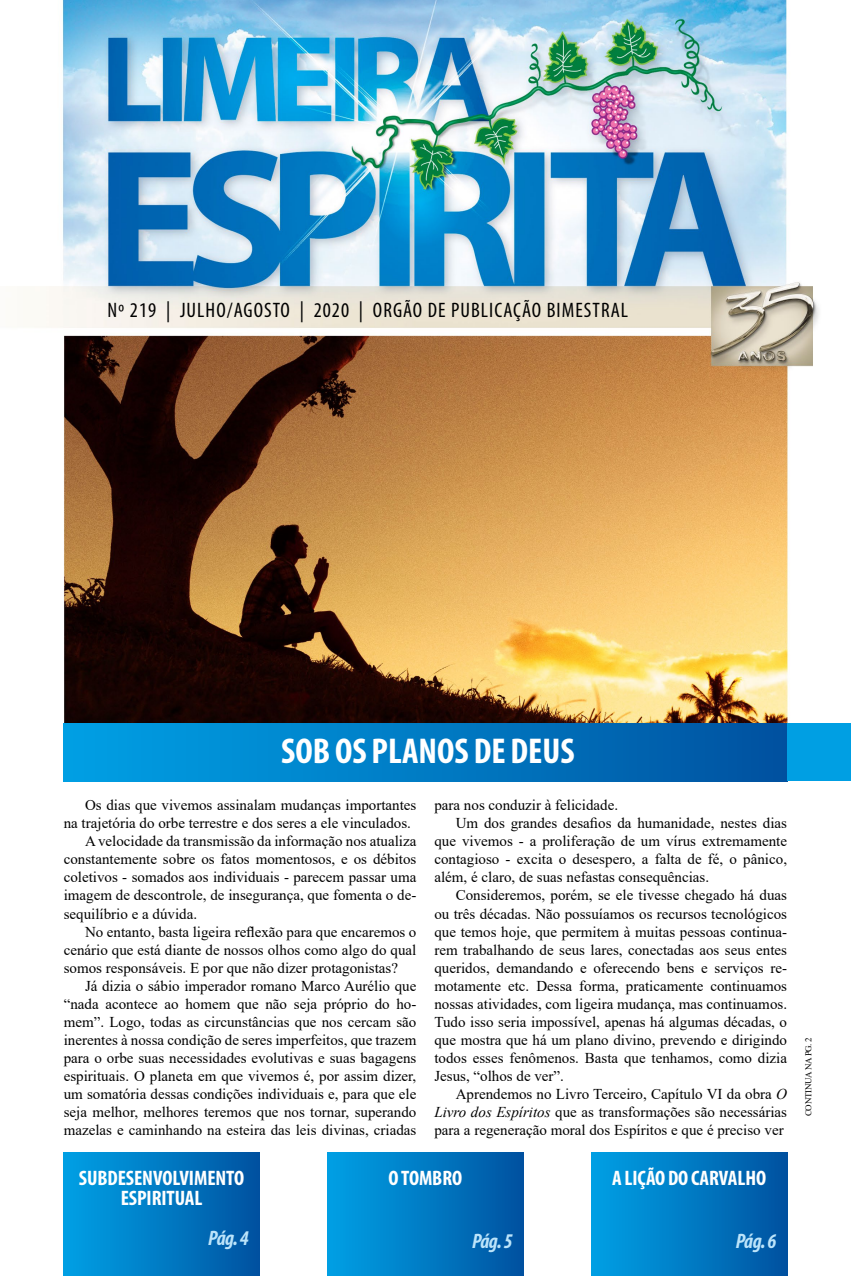
<style>
.page{position:relative;width:851px;height:1276px;background:#fff}
.page>*{position:absolute;margin:0;border:0;box-sizing:border-box;transform-origin:0 0}
.t1{font:700 condensed 36px "Myriad Pro";color:#fff}
.t2{font:700 condensed 21px/19.5px "Myriad Pro";letter-spacing:-.005em;color:#fff;text-align:center}
.t3{font:condensed 21px "Myriad Pro";letter-spacing:.05em;color:#000}
.t4{font:italic 700 condensed 21px "Myriad Pro";letter-spacing:-.035em;color:#bce4fa}
.t5{font:15px "Times New Roman";color:#000}
.t6{font:9px "Times New Roman";letter-spacing:-.035em;color:#000}
.s1{font-style:italic}
</style>
<div class="page">
<img style="left:34px;top:0;width:785px;height:782px">
<div style="left:64px;top:1152px;width:195px;height:124px;background:linear-gradient(to right,#00a1e6,#0053a1)"></div>
<div style="left:327px;top:1152px;width:196px;height:124px;background:linear-gradient(to right,#00a2e6,#0053a1)"></div>
<div style="left:591px;top:1152px;width:196px;height:124px;background:linear-gradient(to right,#00a2e6,#0053a1)"></div>
<div style="left:64px;top:723px;width:723px;height:58px;background:linear-gradient(to right,#00a1e6,#0052a1)"></div>
<div style="left:787px;top:723px;width:63px;height:58px;background:#009fe3"></div>
<h2 class="t3" style="left:107px;top:297px;width:522px">Nº 219 | JULHO/AGOSTO | 2020 | ORGÃO DE PUBLICAÇÃO BIMESTRAL</h2>
<h1 class="t1" style="left:281px;top:728px;width:295px">SOB OS PLANOS DE DEUS</h1>
<p class="t5" style="left:85px;top:795px;width:333px">Os dias que vivemos assinalam mudanças importantes</p>
<p class="t5" style="left:64px;top:813px;width:348px">na trajetória do orbe terrestre e dos seres a ele vinculados.</p>
<p class="t5" style="left:85px;top:831px;width:333px">A velocidade da transmissão da informação nos atualiza</p>
<p class="t5" style="left:64px;top:849px;width:354px">constantemente sobre os fatos momentosos, e os débitos</p>
<p class="t5" style="left:64px;top:867px;width:354px">coletivos - somados aos individuais - parecem passar uma</p>
<p class="t5" style="left:64px;top:885px;width:354px">imagem de descontrole, de insegurança, que fomenta o de-</p>
<p class="t5" style="left:64px;top:903px;width:135px">sequilíbrio e a dúvida.</p>
<p class="t5" style="left:85px;top:921px;width:333px">No entanto, basta ligeira reflexão para que encaremos o</p>
<p class="t5" style="left:64px;top:939px;width:354px">cenário que está diante de nossos olhos como algo do qual</p>
<p class="t5" style="left:64px;top:957px;width:336px">somos responsáveis. E por que não dizer protagonistas?</p>
<p class="t5" style="left:85px;top:975px;width:333px">Já dizia o sábio imperador romano Marco Aurélio que</p>
<p class="t5" style="left:64px;top:993px;width:354px">“nada acontece ao homem que não seja próprio do ho-</p>
<p class="t5" style="left:64px;top:1011px;width:354px">mem”. Logo, todas as circunstâncias que nos cercam são</p>
<p class="t5" style="left:64px;top:1029px;width:354px">inerentes à nossa condição de seres imperfeitos, que trazem</p>
<p class="t5" style="left:64px;top:1047px;width:354px">para o orbe suas necessidades evolutivas e suas bagagens</p>
<p class="t5" style="left:64px;top:1065px;width:354px">espirituais. O planeta em que vivemos é, por assim dizer,</p>
<p class="t5" style="left:64px;top:1083px;width:354px">um somatória dessas condições individuais e, para que ele</p>
<p class="t5" style="left:64px;top:1101px;width:354px">seja melhor, melhores teremos que nos tornar, superando</p>
<p class="t5" style="left:64px;top:1119px;width:354px">mazelas e caminhando na esteira das leis divinas, criadas</p>
<p class="t5" style="left:434px;top:795px;width:185px">para nos conduzir à felicidade.</p>
<p class="t5" style="left:455px;top:813px;width:333px">Um dos grandes desafios da humanidade, nestes dias</p>
<p class="t5" style="left:434px;top:831px;width:354px">que vivemos - a proliferação de um vírus extremamente</p>
<p class="t5" style="left:434px;top:849px;width:354px">contagioso - excita o desespero, a falta de fé, o pânico,</p>
<p class="t5" style="left:434px;top:867px;width:276px">além, é claro, de suas nefastas consequências.</p>
<p class="t5" style="left:455px;top:885px;width:333px">Consideremos, porém, se ele tivesse chegado há duas</p>
<p class="t5" style="left:434px;top:903px;width:354px">ou três décadas. Não possuíamos os recursos tecnológicos</p>
<p class="t5" style="left:434px;top:921px;width:354px">que temos hoje, que permitem à muitas pessoas continua-</p>
<p class="t5" style="left:434px;top:939px;width:354px">rem trabalhando de seus lares, conectadas aos seus entes</p>
<p class="t5" style="left:434px;top:957px;width:354px">queridos, demandando e oferecendo bens e serviços re-</p>
<p class="t5" style="left:434px;top:975px;width:354px">motamente etc. Dessa forma, praticamente continuamos</p>
<p class="t5" style="left:434px;top:993px;width:354px">nossas atividades, com ligeira mudança, mas continuamos.</p>
<p class="t5" style="left:434px;top:1011px;width:354px">Tudo isso seria impossível, apenas há algumas décadas, o</p>
<p class="t5" style="left:434px;top:1029px;width:354px">que mostra que há um plano divino, prevendo e dirigindo</p>
<p class="t5" style="left:434px;top:1047px;width:354px">todos esses fenômenos. Basta que tenhamos, como dizia</p>
<p class="t5" style="left:434px;top:1065px;width:131px">Jesus, “olhos de ver”.</p>
<p class="t5" style="left:455px;top:1083px;width:333px">Aprendemos no Livro Terceiro, Capítulo VI da obra <span class="s1">O</span></p>
<p class="t5" style="left:434px;top:1101px;width:354px"><span class="s1">Livro dos Espíritos</span> que as transformações são necessárias</p>
<p class="t5" style="left:434px;top:1119px;width:351px">para a regeneração moral dos Espíritos e que é preciso ver</p>
<h2 class="t2" style="left:79px;top:1167px;width:167px">SUBDESENVOLVIMENTO<br>ESPIRITUAL</h2>
<h2 class="t2" style="left:388px;top:1167px;width:75px">O TOMBRO</h2>
<h2 class="t2" style="left:612px;top:1167px;width:155px">A LIÇÃO DO CARVALHO</h2>
<h2 class="t4" style="left:208px;top:1225px;width:42px">Pág. 4</h2>
<h2 class="t4" style="left:472px;top:1227px;width:42px">Pág. 5</h2>
<h2 class="t4" style="left:735px;top:1227px;width:42px">Pág. 6</h2>
<p class="t6" style="left:801px;top:1116px;width:80px;rotate:-90deg">CONTINUA NA PG. 2</p>
</div>
